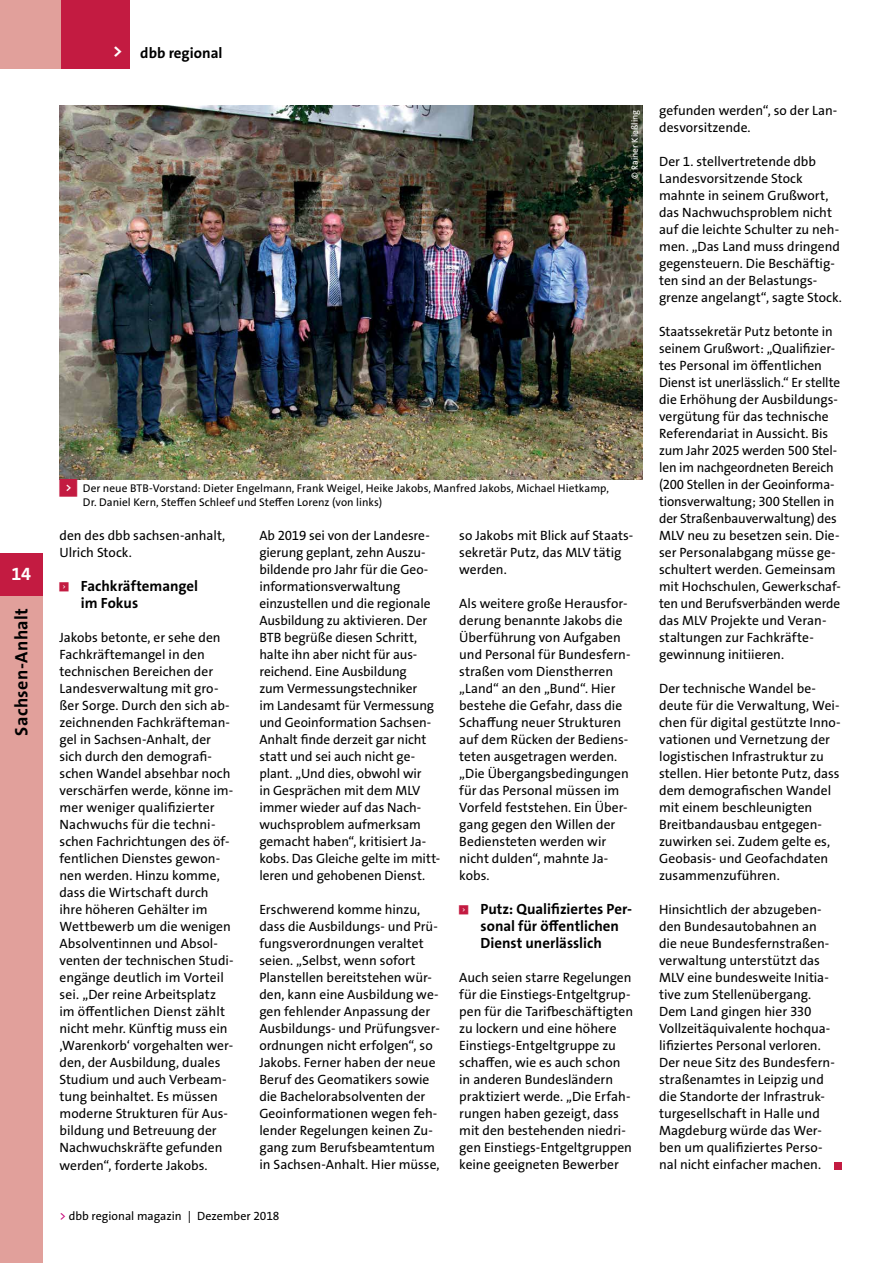
<style>
.page{position:relative;width:893px;height:1263px;background:#fff}
.page>*{position:absolute;margin:0;border:0;box-sizing:border-box;transform-origin:0 0}
.t1{font:700 18px "The Sans Os F";letter-spacing:.02em;color:#000}
.t2{font:700 18px "The Sans Os F";color:#fff}
.t3{font:700 15px "The Sans Os F";color:#000}
.t4{font:700 14.85px/17px "The Sans Os F";color:#000}
.t5{font:13.5px/17px "The Sans Os F";color:#000}
.t6{font:12px "The Sans Os F";color:#000}
.t7{font:11.25px/13.5px "The Sans Os F";letter-spacing:.005em;color:#000}
.t8{font:9px "The Sans Os F";letter-spacing:.01em;color:#fff}
.t9{font:5.85px "Top Numbers";color:#c31b41}
.s1{font-family:"Top Numbers";color:#c31b41}
.s2{color:#c40075}
</style>
<div class="page">
<div style="left:835px;top:1162px;width:7px;height:7px;background:#c31b41"></div>
<img style="left:60px;top:106px;width:582px;height:373px">
<div style="left:0;top:595px;width:43px;height:668px;background:#e1a09b"></div>
<div style="left:0;top:553px;width:43px;height:42px;background:#c31b41"></div>
<div style="left:0;top:0;width:130px;height:68px;background:#e1a09b"></div>
<div style="left:62px;top:0;width:68px;height:68px;background:#c31b41"></div>
<h1 class="t2" style="left:12px;top:562px;width:21px">14</h1>
<h1 class="t1" style="left:10px;top:736px;width:129px;rotate:-90deg">Sachsen-Anhalt</h1>
<h1 class="t2" style="left:113px;top:39px;width:11px">&gt;</h1>
<p class="t3" style="left:140px;top:44px;width:84px">dbb regional</p>
<p class="t8" style="left:629px;top:179px;width:70px;rotate:-90deg">© Rainer Kießling</p>
<p class="t7" style="left:83px;top:482px;width:528px;text-indent:-23px"><span class="s1">&lt;</span> Der neue BTB-Vorstand: Dieter Engelmann, Frank Weigel, Heike Jakobs, Manfred Jakobs, Michael Hietkamp,<br>Dr. Daniel Kern, Steffen Schleef und Steffen Lorenz (von links)</p>
<p class="t5" style="left:60px;top:527px;width:167px">den des dbb sachsen-anhalt,<br>Ulrich Stock.</p>
<p class="t9" style="left:60px;top:582px;width:11px">&lt;</p>
<p class="t4" style="left:81px;top:578px;width:119px">Fachkräftemangel im Fokus</p>
<p class="t5" style="left:60px;top:629px;width:175px">Jakobs betonte, er sehe den<br>Fachkräftemangel in den technischen Bereichen der<br>Landesverwaltung mit gro&shy;ßer Sorge. Durch den sich ab&shy;zeichnenden Fachkräfteman&shy;gel in Sachsen-Anhalt, der sich durch den demografi&shy;schen Wandel absehbar noch verschärfen werde, könne im&shy;mer weniger qualifizierter<br>Nachwuchs für die techni&shy;schen Fachrichtungen des öf&shy;fentlichen Dienstes gewon&shy;nen werden. Hinzu komme, dass die Wirtschaft durch ihre höheren Gehälter im<br>Wettbewerb um die wenigen<br>Absolventinnen und Absol&shy;venten der technischen Studi&shy;engänge deutlich im Vorteil sei. „Der reine Arbeitsplatz im öffentlichen Dienst zählt nicht mehr. Künftig muss ein ‚Warenkorb‘ vorgehalten wer&shy;den, der Ausbildung, duales<br>Studium und auch Verbeam&shy;tung beinhaltet. Es müssen moderne Strukturen für Aus&shy;bildung und Betreuung der<br>Nachwuchskräfte gefunden werden“, forderte Jakobs.</p>
<p class="t5" style="left:259px;top:527px;width:182px">Ab 2019 sei von der Landesre&shy;gierung geplant, zehn Auszu&shy;bildende pro Jahr für die Geo&shy;informationsverwaltung einzustellen und die regionale<br>Ausbildung zu aktivieren. Der<br>BTB begrüße diesen Schritt, halte ihn aber nicht für aus&shy;reichend. Eine Ausbildung<br>zum Vermessungstechniker<br>im Landesamt für Vermessung und Geoinformation Sachsen-<br>Anhalt finde derzeit gar nicht statt und sei auch nicht ge&shy;plant. „Und dies, obwohl wir<br>in Gesprächen mit dem MLV immer wieder auf das Nach&shy;wuchsproblem aufmerksam gemacht haben“, kritisiert Ja&shy;kobs. Das Gleiche gelte im mitt&shy;leren und gehobenen Dienst.</p>
<p class="t5" style="left:259px;top:901px;width:182px">Erschwerend komme hinzu, dass die Ausbildungs- und Prü&shy;fungsverordnungen veraltet seien. „Selbst, wenn sofort<br>Planstellen bereitstehen wür&shy;den, kann eine Ausbildung we&shy;gen fehlender Anpassung der<br>Ausbildungs- und Prüfungsver&shy;ordnungen nicht erfolgen“, so<br>Jakobs. Ferner haben der neue<br>Beruf des Geomatikers sowie die Bachelorabsolventen der<br>Geoinformationen wegen feh&shy;lender Regelungen keinen Zu&shy;gang zum Berufsbeamtentum in Sachsen-Anhalt. Hier müsse,</p>
<p class="t6" style="left:60px;top:1208px;width:222px"><span class="s2">&gt;</span> dbb regional magazin | Dezember 2018</p>
<p class="t5" style="left:459px;top:527px;width:175px">so Jakobs mit Blick auf Staats&shy;sekretär Putz, das MLV tätig werden.</p>
<p class="t5" style="left:459px;top:595px;width:173px">Als weitere große Herausfor&shy;derung benannte Jakobs die<br>Überführung von Aufgaben und Personal für Bundesfern&shy;straßen vom Dienstherren „Land“ an den „Bund“. Hier bestehe die Gefahr, dass die<br>Schaffung neuer Strukturen auf dem Rücken der Bediens&shy;teten ausgetragen werden. „Die Übergangsbedingungen für das Personal müssen im<br>Vorfeld feststehen. Ein Über&shy;gang gegen den Willen der<br>Bediensteten werden wir nicht dulden“, mahnte Ja&shy;kobs.</p>
<p class="t9" style="left:459px;top:905px;width:11px">&lt;</p>
<p class="t4" style="left:480px;top:901px;width:153px">Putz: Qualifiziertes Per&shy;sonal für öffentlichen<br>Dienst unerlässlich</p>
<p class="t5" style="left:459px;top:969px;width:175px">Auch seien starre Regelungen für die Einstiegs-Entgeltgrup&shy;pen für die Tarifbeschäftigten zu lockern und eine höhere<br>Einstiegs-Entgeltgruppe zu schaffen, wie es auch schon in anderen Bundesländern praktiziert werde. „Die Erfah&shy;rungen haben gezeigt, dass mit den bestehenden niedri&shy;gen Einstiegs-Entgeltgruppen keine geeigneten Bewerber</p>
<p class="t5" style="left:659px;top:102px;width:180px">gefunden werden“, so der Lan&shy;desvorsitzende.</p>
<p class="t5" style="left:659px;top:153px;width:184px">Der 1. stellvertretende dbb<br>Landesvorsitzende Stock mahnte in seinem Grußwort, das Nachwuchsproblem nicht auf die leichte Schulter zu neh&shy;men. „Das Land muss dringend gegensteuern. Die Beschäftig&shy;ten sind an der Belastungs&shy;grenze angelangt“, sagte Stock.</p>
<p class="t5" style="left:659px;top:323px;width:183px">Staatssekretär Putz betonte in seinem Grußwort: „Qualifizier&shy;tes Personal im öffentlichen<br>Dienst ist unerlässlich.“ Er stellte die Erhöhung der Ausbildungs&shy;vergütung für das technische<br>Referendariat in Aussicht. Bis zum Jahr 2025 werden 500 Stel&shy;len im nachgeordneten Bereich (200 Stellen in der Geoinforma&shy;tionsverwaltung; 300 Stellen in der Straßenbauverwaltung) des<br>MLV neu zu besetzen sein. Die&shy;ser Personalabgang müsse ge&shy;schultert werden. Gemeinsam mit Hochschulen, Gewerkschaf&shy;ten und Berufsverbänden werde das MLV Projekte und Veran&shy;staltungen zur Fachkräfte&shy;gewinnung initiieren.</p>
<p class="t5" style="left:659px;top:680px;width:182px">Der technische Wandel be&shy;deute für die Verwaltung, Wei&shy;chen für digital gestützte Inno&shy;vationen und Vernetzung der logistischen Infrastruktur zu stellen. Hier betonte Putz, dass dem demografischen Wandel mit einem beschleunigten<br>Breitbandausbau entgegen&shy;zuwirken sei. Zudem gelte es,<br>Geobasis- und Geofachdaten zusammenzuführen.</p>
<p class="t5" style="left:659px;top:901px;width:177px">Hinsichtlich der abzugeben&shy;den Bundesautobahnen an die neue Bundesfernstraßen&shy;verwaltung unterstützt das<br>MLV eine bundesweite Initia&shy;tive zum Stellenübergang.<br>Dem Land gingen hier 330<br>Vollzeitäquivalente hochqua&shy;lifiziertes Personal verloren.<br>Der neue Sitz des Bundesfern&shy;straßenamtes in Leipzig und die Standorte der Infrastruk&shy;turgesellschaft in Halle und<br>Magdeburg würde das Wer&shy;ben um qualifiziertes Perso&shy;nal nicht einfacher machen.</p>
</div>
